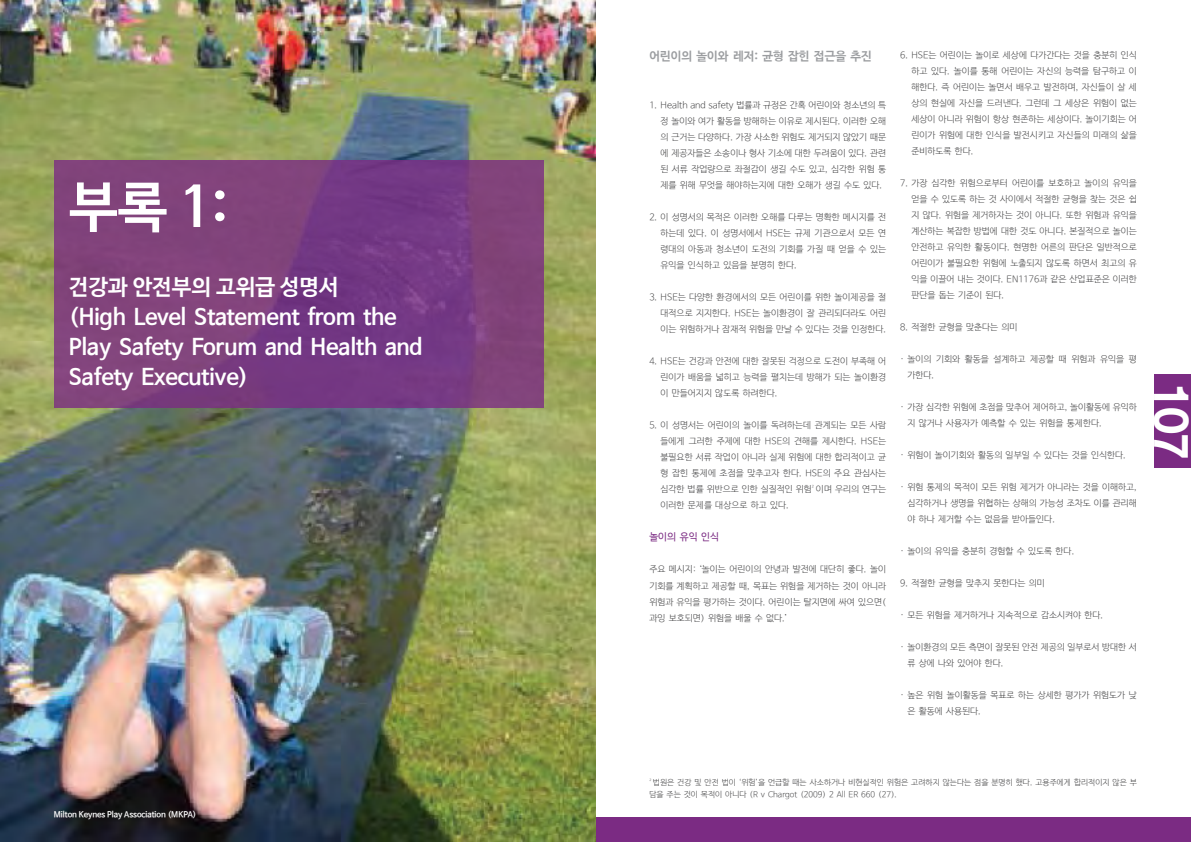
<style>
.page{position:relative;width:1191px;height:842px;background:#fff}
.page>*{position:absolute;margin:0;border:0;box-sizing:border-box;transform-origin:0 0}
.장{font:700 55px "Nanum Barun Gothic";color:#fff}
.t1{font:45px "YDIYGO360";color:#fff}
.장-2{font:700 22px "Nanum Barun Gothic";color:#fff}
.단락2_그레이__제목{font:700 12px "Nanum Barun Gothic";color:#9b9da0}
.단락1_블랙__제목{font:10px "Nanum Barun Gothic";color:#7b2b83}
.새스타일{font:300 9px/16px "Nanum Barun Gothic";color:#3e3e3f;text-align:justify}
.단락2_그레이__내용{font:300 8px/12px "Nanum Barun Gothic";color:#3e3e3f}
.단락2_그레이__내용-2{font:700 8px "Nanum Barun Gothic";color:#fff}
</style>
<div class="page">
<div style="left:0;top:818px;width:1191px;height:24px;background:#7b2b83"></div>
<div style="left:1155px;top:374px;width:36px;height:93px;background:#7b2b83"></div>
<img style="left:0;top:0;width:596px;height:842px">
<div style="left:54px;top:160px;width:489px;height:248px;background:linear-gradient(to right,#81437c,#773b82)"></div>
<p class="장" style="left:69px;top:178px;width:160px">부록 1:</p>
<p class="장-2" style="left:69px;top:275px;width:271px">건강과 안전부의 고위급 성명서</p>
<p class="장-2" style="left:69px;top:305px;width:329px">(High Level Statement from the</p>
<p class="장-2" style="left:69px;top:335px;width:355px">Play Safety Forum and Health and</p>
<p class="장-2" style="left:69px;top:365px;width:181px">Safety Executive)</p>
<p class="단락2_그레이__내용-2" style="left:54px;top:811px;width:144px">Milton Keynes Play Association (MKPA)</p>
<p class="단락2_그레이__제목" style="left:649px;top:50px;width:224px">어린이의 놀이와 레저: 균형 잡힌 접근을 추진</p>
<p class="새스타일" style="left:660px;top:98px;width:227px;text-indent:-11px">1. Health and safety 법률과 규정은 간혹 어린이와 청소년의 특 정 놀이와 여가 활동을 방해하는 이유로 제시된다. 이러한 오해 의 근거는 다양하다. 가장 사소한 위험도 제거되지 않았기 때문 에 제공자들은 소송이나 형사 기소에 대한 두려움이 있다. 관련 된 서류 작업량으로 좌절감이 생길 수도 있고, 심각한 위험 통 제를 위해 무엇을 해야하는지에 대한 오해가 생길 수도 있다.</p>
<p class="새스타일" style="left:660px;top:210px;width:227px;text-indent:-11px">2. 이 성명서의 목적은 이러한 오해를 다루는 명확한 메시지를 전 하는데 있다. 이 성명서에서 HSE는 규제 기관으로서 모든 연 령대의 아동과 청소년이 도전의 기회를 가질 때 얻을 수 있는 유익을 인식하고 있음을 분명히 한다.</p>
<p class="새스타일" style="left:660px;top:290px;width:227px;text-indent:-11px">3. HSE는 다양한 환경에서의 모든 어린이를 위한 놀이제공을 절 대적으로 지지한다. HSE는 놀이환경이 잘 관리되더라도 어린 이는 위험하거나 잠재적 위험을 만날 수 있다는 것을 인정한다.</p>
<p class="새스타일" style="left:660px;top:354px;width:227px;text-indent:-11px">4. HSE는 건강과 안전에 대한 잘못된 걱정으로 도전이 부족해 어 린이가 배움을 넓히고 능력을 펼치는데 방해가 되는 놀이환경 이 만들어지지 않도록 하려한다.</p>
<p class="새스타일" style="left:660px;top:418px;width:227px;text-indent:-11px">5. 이 성명서는 어린이의 놀이를 독려하는데 관계되는 모든 사람 들에게 그러한 주제에 대한 HSE의 견해를 제시한다. HSE는 불필요한 서류 작업이 아니라 실제 위험에 대한 합리적이고 균 형 잡힌 통제에 초점을 맞추고자 한다. HSE의 주요 관심사는 심각한 법률 위반으로 인한 실질적인 위험²이며 우리의 연구는 이러한 문제를 대상으로 하고 있다.</p>
<p class="단락1_블랙__제목" style="left:649px;top:532px;width:71px">놀이의 유익 인식</p>
<p class="새스타일" style="left:649px;top:562px;width:238px">주요 메시지: ‘놀이는 어린이의 안녕과 발전에 대단히 좋다. 놀이 기회를 계획하고 제공할 때, 목표는 위험을 제거하는 것이 아니라 위험과 유익을 평가하는 것이다. 어린이는 탈지면에 싸여 있으면( 과잉 보호되면) 위험을 배울 수 없다.’</p>
<p class="새스타일" style="left:911px;top:47px;width:227px;text-indent:-11px">6. HSE는 어린이는 놀이로 세상에 다가간다는 것을 충분히 인식 하고 있다. 놀이를 통해 어린이는 자신의 능력을 탐구하고 이 해한다. 즉 어린이는 놀면서 배우고 발전하며, 자신들이 살 세 상의 현실에 자신을 드러낸다. 그런데 그 세상은 위험이 없는 세상이 아니라 위험이 항상 현존하는 세상이다. 놀이기회는 어 린이가 위험에 대한 인식을 발전시키고 자신들의 미래의 삶을 준비하도록 한다.</p>
<p class="새스타일" style="left:911px;top:175px;width:227px;text-indent:-11px">7. 가장 심각한 위험으로부터 어린이를 보호하고 놀이의 유익을 얻을 수 있도록 하는 것 사이에서 적절한 균형을 찾는 것은 쉽 지 않다. 위험을 제거하자는 것이 아니다. 또한 위험과 유익을 계산하는 복잡한 방법에 대한 것도 아니다. 본질적으로 놀이는 안전하고 유익한 활동이다. 현명한 어른의 판단은 일반적으로 어린이가 불필요한 위험에 노출되지 않도록 하면서 최고의 유 익을 이끌어 내는 것이다. EN1176과 같은 산업표준은 이러한 판단을 돕는 기준이 된다.</p>
<p class="새스타일" style="left:900px;top:319px;width:119px">8. 적절한 균형을 맞춘다는 의미</p>
<p class="새스타일" style="left:907px;top:351px;width:231px;text-indent:-7px">· 놀이의 기회와 활동을 설계하고 제공할 때 위험과 유익을 평 가한다.</p>
<p class="새스타일" style="left:907px;top:399px;width:231px;text-indent:-7px">· 가장 심각한 위험에 초점을 맞추어 제어하고, 놀이활동에 유익하 지 않거나 사용자가 예측할 수 있는 위험을 통제한다.</p>
<p class="새스타일" style="left:900px;top:447px;width:227px">· 위험이 놀이기회와 활동의 일부일 수 있다는 것을 인식한다.</p>
<p class="새스타일" style="left:907px;top:479px;width:231px;text-indent:-7px">· 위험 통제의 목적이 모든 위험 제거가 아니라는 것을 이해하고, 심각하거나 생명을 위협하는 상해의 가능성 조차도 이를 관리해 야 하나 제거할 수는 없음을 받아들인다.</p>
<p class="새스타일" style="left:900px;top:543px;width:176px">· 놀이의 유익을 충분히 경험할 수 있도록 한다.</p>
<p class="새스타일" style="left:900px;top:575px;width:146px">9. 적절한 균형을 맞추지 못한다는 의미</p>
<p class="새스타일" style="left:900px;top:607px;width:204px">· 모든 위험을 제거하거나 지속적으로 감소시켜야 한다.</p>
<p class="새스타일" style="left:907px;top:639px;width:231px;text-indent:-7px">· 놀이환경의 모든 측면이 잘못된 안전 제공의 일부로서 방대한 서 류 상에 나와 있어야 한다.</p>
<p class="새스타일" style="left:907px;top:687px;width:231px;text-indent:-7px">· 높은 위험 놀이활동을 목표로 하는 상세한 평가가 위험도가 낮 은 활동에 사용된다.</p>
<p class="t1" style="left:1198px;top:383px;width:77px;rotate:90deg">107</p>
<p class="단락2_그레이__내용" style="left:649px;top:776px;width:489px">²법원은 건강 및 안전 법이 ‘위험’을 언급할 때는 사소하거나 비현실적인 위험은 고려하지 않는다는 점을 분명히 했다. 고용주에게 합리적이지 않은 부 담을 주는 것이 목적이 아니다 (R v Chargot (2009) 2 All ER 660 (27).</p>
</div>
